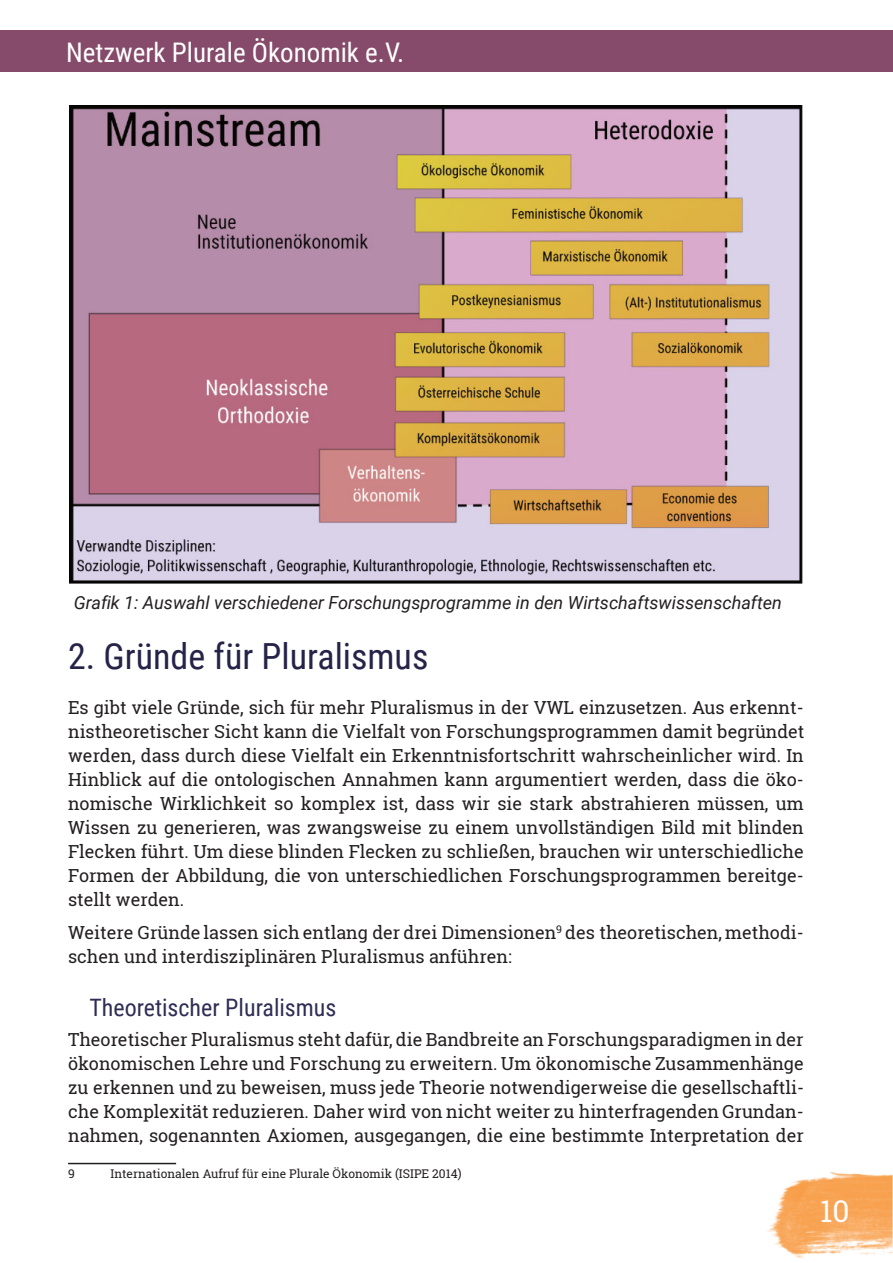
<style>
.page{position:relative;width:893px;height:1263px;background:#fff}
.page>*{position:absolute;margin:0;border:0;box-sizing:border-box;transform-origin:0 0}
.t1{font:36px "Roboto Condensed";color:#252348}
.t2{font:30px "Roboto Slab";color:#fff}
.t3{font:27px "Roboto Condensed";color:#fff}
.t4{font:24px "Roboto Condensed";color:#2e2d54}
.t5{font:18px/24px "Roboto Slab";color:#231f20;text-align:justify}
.t6{font:italic 18px "Roboto";color:#231f20}
.t7{font:12px "Roboto Slab";color:#231f20}
</style>
<div class="page">
<div style="left:0;top:31px;width:893px;height:41px;background:#864b6a"></div>
<img style="left:767px;top:1172px;width:126px;height:86px">
<hr style="left:68px;top:1163px;width:108px;height:1px;background:#231f20">
<img style="left:70px;top:105px;width:732px;height:478px">
<h3 class="t3" style="left:66px;top:42px;width:340px">Netzwerk Plurale Ökonomik e.V.</h3>
<p class="t6" style="left:74px;top:596px;width:710px">Grafik 1: Auswahl verschiedener Forschungsprogramme in den Wirtschaftswissenschaften</p>
<h1 class="t1" style="left:68px;top:642px;width:362px">2. Gründe für Pluralismus</h1>
<p class="t5" style="left:68px;top:695px;width:738px">Es gibt viele Gründe, sich für mehr Pluralismus in der VWL einzusetzen. Aus erkennt&shy;nistheoretischer Sicht kann die Vielfalt von Forschungsprogrammen damit begründet werden, dass durch diese Vielfalt ein Erkenntnisfortschritt wahrscheinlicher wird. In Hinblick auf die ontologischen Annahmen kann argumentiert werden, dass die öko&shy;nomische Wirklichkeit so komplex ist, dass wir sie stark abstrahieren müssen, um Wissen zu generieren, was zwangsweise zu einem unvollständigen Bild mit blinden Flecken führt. Um diese blinden Flecken zu schließen, brauchen wir unterschiedliche Formen der Abbildung, die von unterschiedlichen Forschungsprogrammen bereitge&shy;stellt werden.</p>
<p class="t5" style="left:68px;top:920px;width:737px">Weitere Gründe lassen sich entlang der drei Dimensionen<sup>9</sup> des theoretischen, methodi&shy;schen und interdisziplinären Pluralismus anführen:</p>
<h3 class="t4" style="left:89px;top:998px;width:249px">Theoretischer Pluralismus</h3>
<p class="t5" style="left:68px;top:1027px;width:737px">Theoretischer Pluralismus steht dafür, die Bandbreite an Forschungsparadigmen in der ökonomischen Lehre und Forschung zu erweitern. Um ökonomische Zusammenhänge zu erkennen und zu beweisen, muss jede Theorie notwendigerweise die gesellschaftli&shy;che Komplexität reduzieren. Daher wird von nicht weiter zu hinterfragenden Grundan&shy;nahmen, sogenannten Axiomen, ausgegangen, die eine bestimmte Interpretation der</p>
<p class="t7" style="left:68px;top:1165px;width:8px">9</p>
<p class="t7" style="left:111px;top:1165px;width:352px">Internationalen Aufruf für eine Plurale Ökonomik (ISIPE 2014)</p>
<h2 class="t2" style="left:820px;top:1191px;width:31px">10</h2>
</div>
